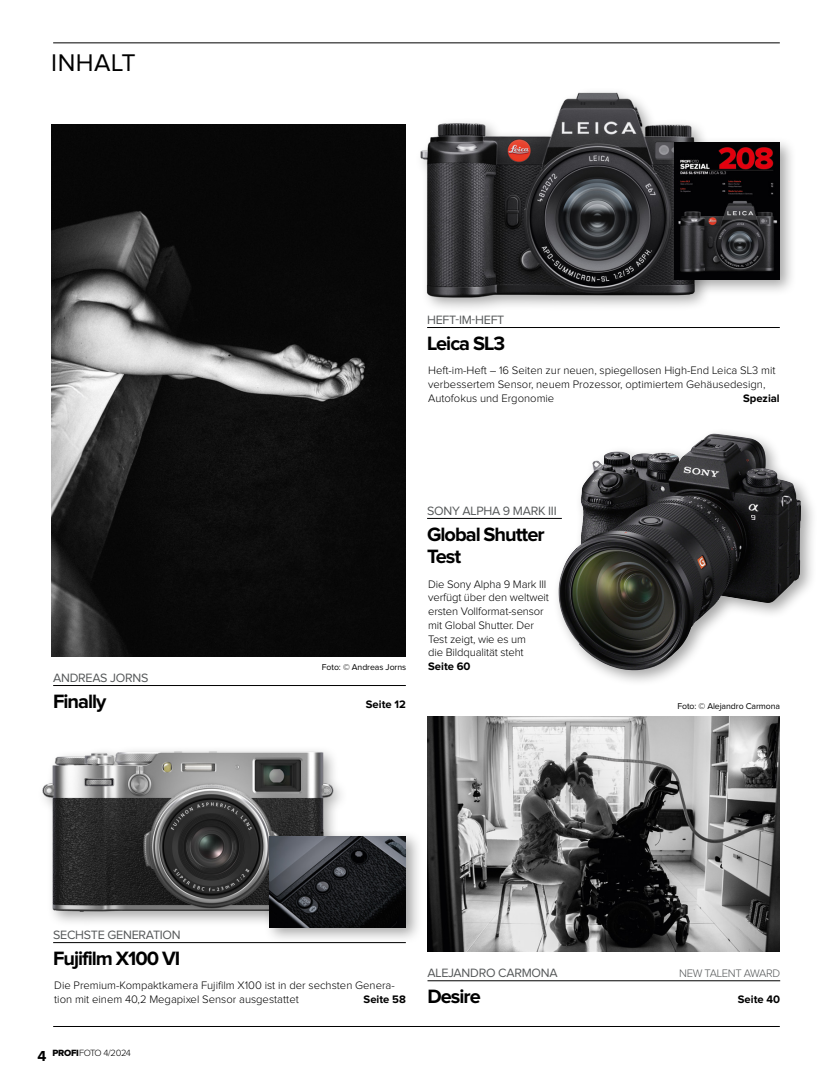
<style>
.page{position:relative;width:833px;height:1085px;background:#fff}
.page>*{position:absolute;margin:0;border:0;box-sizing:border-box;transform-origin:0 0}
.t1{font:25px "Proxima Nova";letter-spacing:.02em;color:#000}
.t2{font:700 20px/22.5px "Proxima Nova";letter-spacing:-.05em;color:#000}
.t3{font:12.5px "Proxima Nova";letter-spacing:-.02em;color:#555859}
.t4{font:300 11.25px/13.8px "Proxima Nova";color:#000}
.t5{font:700 11.25px "Proxima Nova";color:#000}
.t6{font:300 11.25px "Proxima Nova";letter-spacing:-.03em;color:#555859}
.t7{font:300 9.38px "Proxima Nova";letter-spacing:-.055em;color:#000}
.t8{font:8.75px "Proxima Nova";letter-spacing:-.01em;color:#000}
.s1{font-weight:700;font-size:15px}
.s2{font-family:"Proxima Nova Extrabld";font-weight:400}
</style>
<div class="page">
<hr style="left:53px;top:43px;width:727px;height:1px;background:#000">
<hr style="left:53px;top:1025px;width:727px;height:1px;background:#000">
<hr style="left:53px;top:685px;width:353px;height:1px;background:#000">
<hr style="left:427px;top:327px;width:353px;height:1px;background:#000">
<img style="left:420px;top:92px;width:285px;height:217px">
<div style="left:668px;top:136px;width:129px;height:160px;background:#000;opacity:.35"></div>
<img style="left:675px;top:142px;width:105px;height:137px">
<img style="left:427px;top:716px;width:353px;height:235px">
<hr style="left:427px;top:980px;width:353px;height:1px;background:#000">
<img style="left:51px;top:124px;width:355px;height:532px">
<hr style="left:53px;top:942px;width:353px;height:1px;background:#000">
<img style="left:42px;top:750px;width:296px;height:173px">
<div style="left:263px;top:829px;width:160px;height:115px;background:#000;opacity:.35"></div>
<img style="left:269px;top:836px;width:137px;height:91px">
<hr style="left:427px;top:518px;width:135px;height:1px;background:#000">
<div style="left:552px;top:427px;width:266px;height:260px;background:#000;opacity:.35"></div>
<img style="left:599px;top:434px;width:110px;height:31px">
<h1 class="t1" style="left:51px;top:51px;width:86px">INHALT</h1>
<p class="t3" style="left:427px;top:314px;width:79px">HEFT-IM-HEFT</p>
<h2 class="t2" style="left:427px;top:333px;width:79px">Leica SL3</h2>
<p class="t4" style="left:428px;top:364px;width:349px">Heft-im-Heft – 16 Seiten zur neuen, spiegellosen High-End Leica SL3 mit verbessertem Sensor, neuem Prozessor, optimiertem Gehäusedesign,<br>Autofokus und Ergonomie</p>
<p class="t5" style="left:743px;top:393px;width:38px">Spezial</p>
<p class="t8" style="left:322px;top:663px;width:86px">Foto: © Andreas Jorns</p>
<p class="t3" style="left:53px;top:671px;width:97px">ANDREAS JORNS</p>
<h2 class="t2" style="left:53px;top:690px;width:55px">Finally</h2>
<p class="t5" style="left:366px;top:698px;width:41px">Seite 12</p>
<p class="t3" style="left:427px;top:504px;width:131px">SONY ALPHA 9 MARK III</p>
<h2 class="t2" style="left:427px;top:523px;width:119px">Global Shutter<br>Test</h2>
<p class="t4" style="left:428px;top:577px;width:122px">Die Sony Alpha 9 Mark III verfügt über den weltweit ersten Vollformat-sensor mit Global Shutter. Der<br>Test zeigt, wie es um<br>die Bildqualität steht</p>
<p class="t5" style="left:428px;top:661px;width:44px">Seite 60</p>
<p class="t8" style="left:677px;top:702px;width:104px">Foto: © Alejandro Carmona</p>
<p class="t3" style="left:53px;top:928px;width:129px">SECHSTE GENERATION</p>
<h2 class="t2" style="left:53px;top:947px;width:129px">Fujifilm X100 VI</h2>
<p class="t4" style="left:54px;top:979px;width:342px">Die Premium-Kompaktkamera Fujifilm X100 ist in der sechsten Genera&shy;tion mit einem 40,2 Megapixel Sensor ausgestattet</p>
<p class="t5" style="left:363px;top:994px;width:44px">Seite 58</p>
<p class="t7" style="left:37px;top:1048px;width:95px"><span class="s1">4</span> <span class="s2">PROFI</span>FOTO 4/2024</p>
<p class="t3" style="left:427px;top:966px;width:132px">ALEJANDRO CARMONA</p>
<h2 class="t2" style="left:427px;top:985px;width:55px">Desire</h2>
<p class="t5" style="left:738px;top:994px;width:44px">Seite 40</p>
<p class="t6" style="left:679px;top:967px;width:102px">NEW TALENT AWARD</p>
</div>
